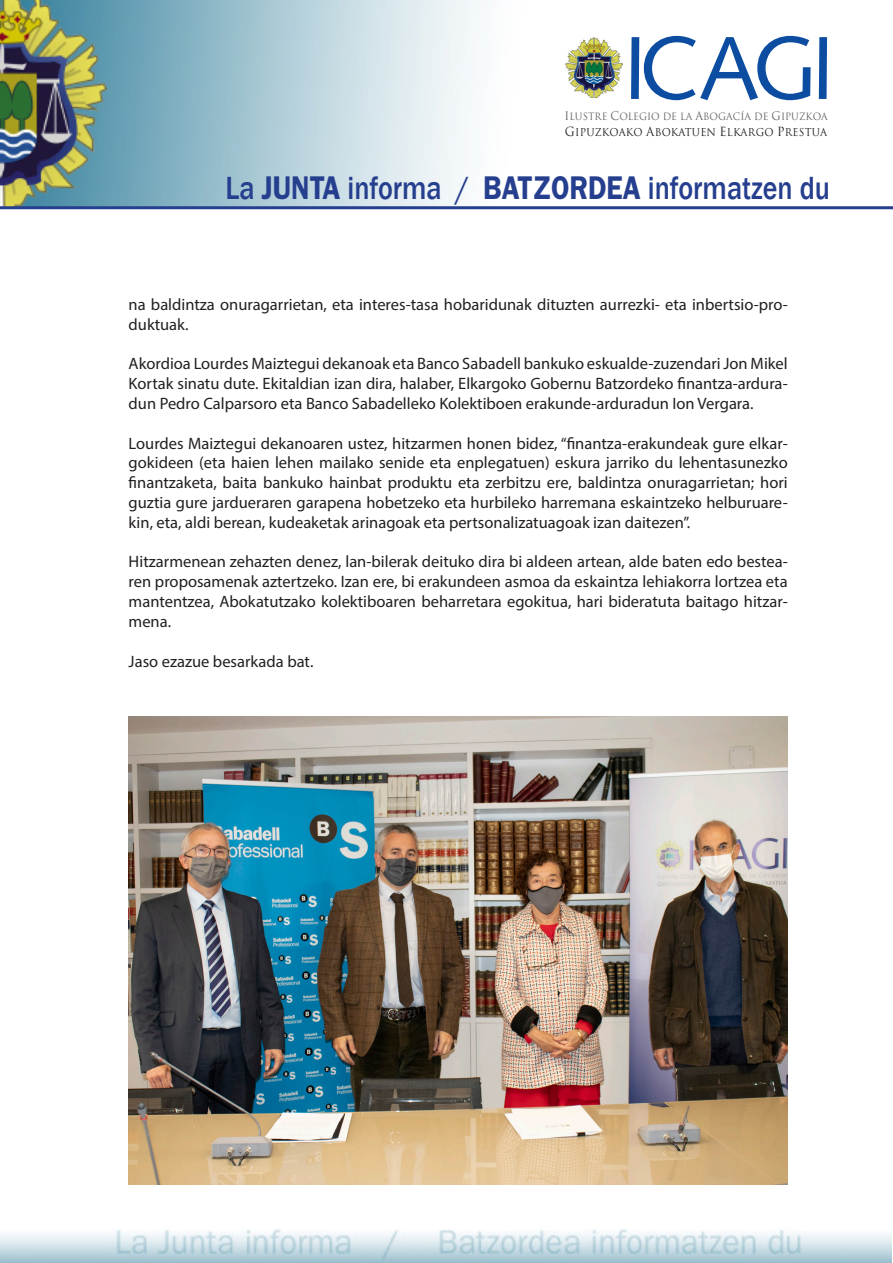
<style>
.page{position:relative;width:893px;height:1263px;background:#fff}
.page>*{position:absolute;margin:0;border:0;box-sizing:border-box;transform-origin:0 0}
.t1{font:500 33px "Franklin Gothic";color:#253f8e;scale:.85 1}
.t2{font:16.5px/19.8px "Myriad Pro";color:#231f20;text-align:justify}
.t3{font:10.5px "Trajan Pro";letter-spacing:.015em;color:#231f20;scale:.95 1}
.t4{font:9.9px "Trajan Pro";letter-spacing:.005em;color:#636366;scale:.95 1}
.s1{font-size:11.55px}
.s2{font-size:12.3px}
.s3{font-weight:600}
</style>
<div class="page">
<img style="left:0;top:0;width:680px;height:206px">
<hr style="left:0;top:206px;width:893px;height:3px;background:#253f8e">
<img style="left:0;top:1229px;width:892px;height:34px">
<img style="left:566px;top:38px;width:57px;height:60px">
<svg style="left:631px;top:36px;width:180px;height:64px"></svg>
<svg style="left:819px;top:37px;width:8px;height:62px"></svg>
<img style="left:129px;top:716px;width:659px;height:468px">
<p class="t4" style="left:564px;top:110px;width:278px"><span class="s1">I</span>LUSTRE <span class="s1">C</span>OLEGIO DE LA <span class="s1">A</span>BOGACÍA DE <span class="s1">G</span>IPUZKOA</p>
<p class="t3" style="left:565px;top:125px;width:277px"><span class="s2">G</span>IPUZKOAKO <span class="s2">A</span>BOKATUEN <span class="s2">E</span>LKARGO <span class="s2">P</span>RESTUA</p>
<p class="t1" style="left:225px;top:167px;width:713px">La <span class="s3">JUNTA</span> informa / <span class="s3">BATZORDEA</span> informatzen du</p>
<p class="t2" style="left:129px;top:294px;width:661px">na baldintza onuragarrietan, eta interes-tasa hobaridunak dituzten aurrezki- eta inbertsio-pro&shy;duktuak.</p>
<p class="t2" style="left:129px;top:354px;width:661px">Akordioa Lourdes Maiztegui dekanoak eta Banco Sabadell bankuko eskualde-zuzendari Jon Mikel Kortak sinatu dute. Ekitaldian izan dira, halaber, Elkargoko Gobernu Batzordeko finantza-ardura&shy;dun Pedro Calparsoro eta Banco Sabadelleko Kolektiboen erakunde-arduradun Ion Vergara.</p>
<p class="t2" style="left:129px;top:433px;width:661px">Lourdes Maiztegui dekanoaren ustez, hitzarmen honen bidez, “finantza-erakundeak gure elkar&shy;gokideen (eta haien lehen mailako senide eta enplegatuen) eskura jarriko du lehentasunezko finantzaketa, baita bankuko hainbat produktu eta zerbitzu ere, baldintza onuragarrietan; hori guztia gure jardueraren garapena hobetzeko eta hurbileko harremana eskaintzeko helburuare&shy;kin, eta, aldi berean, kudeaketak arinagoak eta pertsonalizatuagoak izan daitezen”.</p>
<p class="t2" style="left:129px;top:552px;width:661px">Hitzarmenean zehazten denez, lan-bilerak deituko dira bi aldeen artean, alde baten edo bestea&shy;ren proposamenak aztertzeko. Izan ere, bi erakundeen asmoa da eskaintza lehiakorra lortzea eta mantentzea, Abokatutzako kolektiboaren beharretara egokitua, hari bideratuta baitago hitzar&shy;mena.</p>
<p class="t2" style="left:129px;top:651px;width:186px">Jaso ezazue besarkada bat.</p>
</div>
